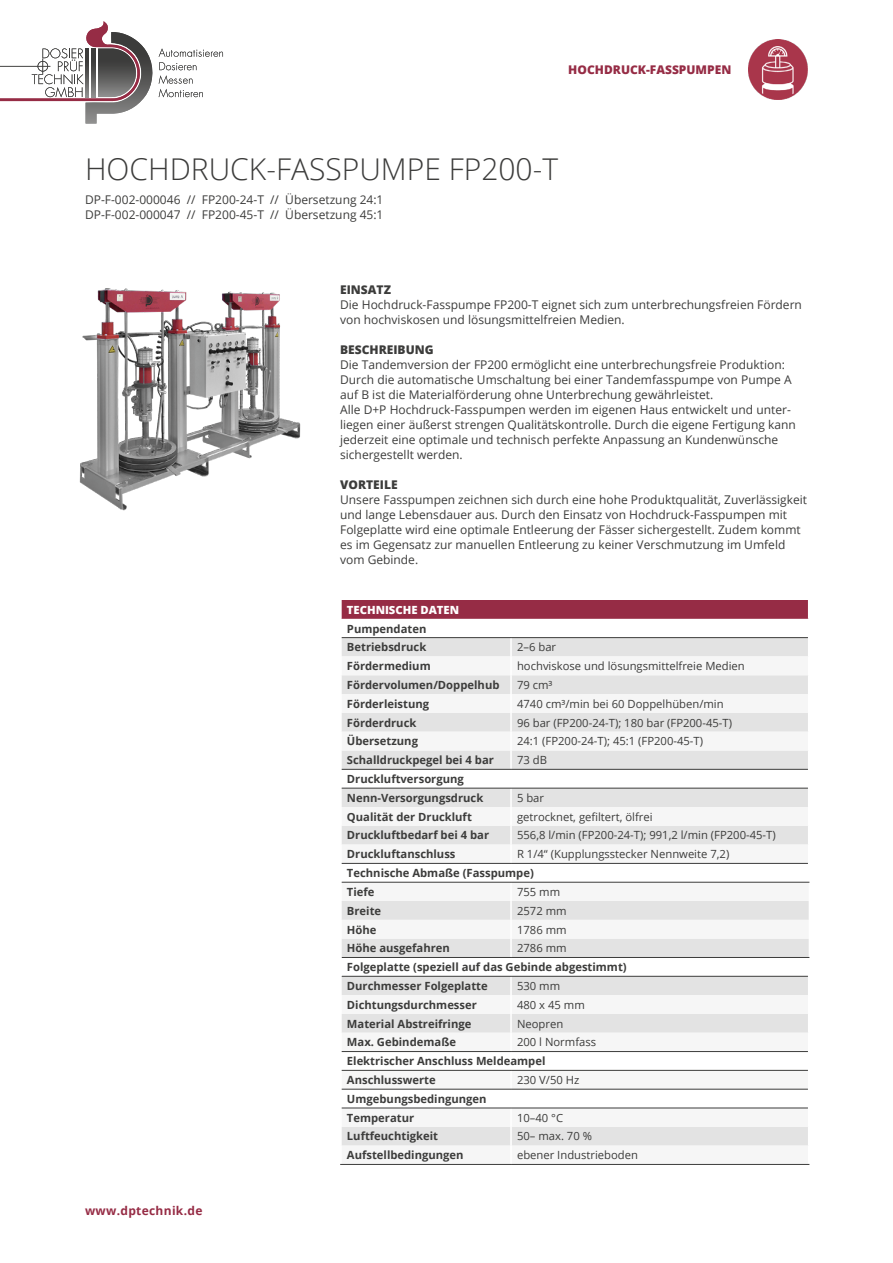
<style>
.page{position:relative;width:893px;height:1263px;background:#fff}
.page>*{position:absolute;margin:0;border:0;box-sizing:border-box;transform-origin:0 0}
.t1{font:300 30px "Open Sans";color:#3c3c3b}
.t2{font:12px/15px "Open Sans";color:#3c3c3b}
.t3{font:800 12px "Open Sans";color:#3c3c3b}
.t4{font:800 12px "Open Sans";color:#962c45}
.t5{font:700 12px "Open Sans";letter-spacing:.025em;color:#962c45}
.t6{font:700 11.25px/18.8px "Open Sans";color:#3c3c3b}
.t7{font:11.25px "Open Sans";color:#3c3c3b}
.t8{font:800 11.25px "Open Sans";color:#fff}
</style>
<div class="page">
<div style="left:341px;top:600px;width:468px;height:19px;background:#962c45"></div>
<div style="left:342px;top:638px;width:466px;height:18px;background:#e3e3e3"></div>
<svg style="left:342px;top:656px;width:467px;height:508px"></svg>
<svg style="left:510px;top:883px;width:2px;height:74px"></svg>
<hr style="left:511px;top:882px;width:298px;height:1px;background:#3c3c3b">
<hr style="left:511px;top:957px;width:298px;height:1px;background:#3c3c3b">
<svg style="left:510px;top:638px;width:2px;height:131px"></svg>
<svg style="left:510px;top:789px;width:2px;height:74px"></svg>
<svg style="left:510px;top:977px;width:2px;height:74px"></svg>
<svg style="left:510px;top:1071px;width:2px;height:18px"></svg>
<svg style="left:510px;top:1108px;width:2px;height:56px"></svg>
<hr style="left:342px;top:769px;width:169px;height:1px;background:#3c3c3b">
<hr style="left:511px;top:769px;width:297px;height:1px;background:#3c3c3b">
<hr style="left:342px;top:788px;width:169px;height:1px;background:#3c3c3b">
<hr style="left:511px;top:788px;width:297px;height:1px;background:#3c3c3b">
<hr style="left:342px;top:863px;width:169px;height:1px;background:#3c3c3b">
<hr style="left:511px;top:863px;width:297px;height:1px;background:#3c3c3b">
<hr style="left:342px;top:882px;width:169px;height:1px;background:#3c3c3b">
<hr style="left:342px;top:957px;width:169px;height:1px;background:#3c3c3b">
<hr style="left:342px;top:976px;width:169px;height:1px;background:#3c3c3b">
<hr style="left:511px;top:976px;width:297px;height:1px;background:#3c3c3b">
<hr style="left:342px;top:1051px;width:169px;height:1px;background:#3c3c3b">
<hr style="left:511px;top:1051px;width:297px;height:1px;background:#3c3c3b">
<hr style="left:342px;top:1070px;width:169px;height:1px;background:#3c3c3b">
<hr style="left:511px;top:1070px;width:297px;height:1px;background:#3c3c3b">
<hr style="left:342px;top:1089px;width:169px;height:1px;background:#3c3c3b">
<hr style="left:511px;top:1089px;width:297px;height:1px;background:#3c3c3b">
<hr style="left:342px;top:1107px;width:169px;height:1px;background:#3c3c3b">
<hr style="left:511px;top:1107px;width:297px;height:1px;background:#3c3c3b">
<svg style="left:808px;top:600px;width:1px;height:282px"></svg>
<hr style="left:342px;top:637px;width:169px;height:1px;background:#3c3c3b">
<hr style="left:511px;top:637px;width:297px;height:1px;background:#3c3c3b">
<svg style="left:340px;top:600px;width:2px;height:564px"></svg>
<svg style="left:808px;top:958px;width:1px;height:206px"></svg>
<hr style="left:340px;top:1164px;width:171px;height:1px;background:#3c3c3b">
<hr style="left:511px;top:1164px;width:298px;height:1px;background:#3c3c3b">
<svg style="left:0;top:21px;width:223px;height:103px"></svg>
<img style="left:748px;top:40px;width:60px;height:59px">
<img style="left:79px;top:288px;width:222px;height:222px">
<p class="t4" style="left:568px;top:61px;width:165px">HOCHDRUCK-FASSPUMPEN</p>
<h1 class="t1" style="left:85px;top:149px;width:475px">HOCHDRUCK-FASSPUMPE FP200-T</h1>
<p class="t2" style="left:85px;top:192px;width:300px">DP-F-002-000046 // FP200-24-T // Übersetzung 24:1<br>DP-F-002-000047 // FP200-45-T // Übersetzung 45:1</p>
<p class="t3" style="left:340px;top:280px;width:52px">EINSATZ</p>
<p class="t2" style="left:340px;top:297px;width:463px">Die Hochdruck-Fasspumpe FP200-T eignet sich zum unterbrechungsfreien Fördern von hochviskosen und lösungsmittelfreien Medien.</p>
<p class="t3" style="left:340px;top:340px;width:95px">BESCHREIBUNG</p>
<p class="t2" style="left:340px;top:357px;width:457px">Die Tandemversion der FP200 ermöglicht eine unterbrechungsfreie Produktion:<br>Durch die automatische Umschaltung bei einer Tandemfasspumpe von Pumpe A auf B ist die Materialförderung ohne Unterbrechung gewä hrleistet.<br>Alle D+P Hochdruck-Fasspumpen werden im eigenen Haus entwickelt und unter&shy;liegen einer ä ußerst strengen Qualitätskontrolle. Durch die eigene Fertigung kann jederzeit eine optimale und technisch perfekte Anpassung an Kundenwü nsche sichergestellt werden.</p>
<p class="t3" style="left:340px;top:475px;width:59px">VORTEILE</p>
<p class="t2" style="left:340px;top:492px;width:468px">Unsere Fasspumpen zeichnen sich durch eine hohe Produktqualität, Zuverlässigkeit und lange Lebensdauer aus. Durch den Einsatz von Hochdruck-Fasspumpen mit Folgeplatte wird eine optimale Entleerung der Fässer sichergestellt. Zudem kommt es im Gegensatz zur manuellen Entleerung zu keiner Verschmutzung im Umfeld vom Gebinde.</p>
<p class="t8" style="left:347px;top:601px;width:114px">TECHNISCHE DATEN</p>
<p class="t6" style="left:347px;top:619px;width:81px">Pumpendaten<br>Betriebsdruck</p>
<p class="t7" style="left:517px;top:639px;width:41px">2–6 bar</p>
<p class="t6" style="left:347px;top:656px;width:85px">Fördermedium</p>
<p class="t7" style="left:517px;top:658px;width:229px">hochviskose und lösungsmittelfreie Medien</p>
<p class="t6" style="left:347px;top:675px;width:154px">Fördervolumen/Doppelhub</p>
<p class="t7" style="left:517px;top:677px;width:37px">79 cm³</p>
<p class="t6" style="left:347px;top:694px;width:84px">Förderleistung</p>
<p class="t7" style="left:517px;top:696px;width:208px">4740 cm³/min bei 60 Doppelhüben/min</p>
<p class="t6" style="left:347px;top:713px;width:71px">Förderdruck</p>
<p class="t7" style="left:517px;top:715px;width:217px">96 bar (FP200-24-T); 180 bar (FP200-45-T)</p>
<p class="t6" style="left:347px;top:732px;width:73px">Übersetzung</p>
<p class="t7" style="left:517px;top:734px;width:188px">24:1 (FP200-24-T); 45:1 (FP200-45-T)</p>
<p class="t6" style="left:347px;top:750px;width:149px">Schalldruckpegel bei 4 bar</p>
<p class="t7" style="left:517px;top:752px;width:31px">73 dB</p>
<p class="t6" style="left:347px;top:769px;width:138px">Druckluftversorgung<br>Nenn-Versorgungsdruck</p>
<p class="t7" style="left:517px;top:790px;width:29px">5 bar</p>
<p class="t6" style="left:347px;top:807px;width:126px">Qualität der Druckluft</p>
<p class="t7" style="left:517px;top:809px;width:137px">getrocknet, gefiltert, ölfrei</p>
<p class="t6" style="left:347px;top:826px;width:144px">Druckluftbedarf bei 4 bar</p>
<p class="t7" style="left:517px;top:828px;width:260px">556,8 l/min (FP200-24-T); 991,2 l/min (FP200-45-T)</p>
<p class="t6" style="left:347px;top:844px;width:110px">Druckluftanschluss</p>
<p class="t7" style="left:517px;top:846px;width:214px">R 1/4“ (Kupplungsstecker Nennweite 7,2)</p>
<p class="t6" style="left:347px;top:863px;width:188px">Technische Abmaße (Fasspumpe)<br>Tiefe</p>
<p class="t7" style="left:517px;top:884px;width:45px">755 mm</p>
<p class="t6" style="left:347px;top:901px;width:36px">Breite</p>
<p class="t7" style="left:517px;top:903px;width:51px">2572 mm</p>
<p class="t6" style="left:347px;top:920px;width:31px">Höhe</p>
<p class="t7" style="left:517px;top:922px;width:51px">1786 mm</p>
<p class="t6" style="left:347px;top:938px;width:105px">Höhe ausgefahren</p>
<p class="t7" style="left:517px;top:940px;width:51px">2786 mm</p>
<p class="t6" style="left:347px;top:957px;width:281px">Folgeplatte (speziell auf das Gebinde abgestimmt)<br>Durchmesser Folgeplatte</p>
<p class="t7" style="left:517px;top:978px;width:45px">530 mm</p>
<p class="t6" style="left:347px;top:995px;width:131px">Dichtungsdurchmesser</p>
<p class="t7" style="left:517px;top:997px;width:69px">480 x 45 mm</p>
<p class="t6" style="left:347px;top:1014px;width:126px">Material Abstreifringe</p>
<p class="t7" style="left:517px;top:1016px;width:48px">Neopren</p>
<p class="t6" style="left:347px;top:1033px;width:111px">Max. Gebindemaße</p>
<p class="t7" style="left:517px;top:1034px;width:81px">200 l Normfass</p>
<p class="t6" style="left:347px;top:1051px;width:200px">Elektrischer Anschluss Meldeampel<br>Anschlusswerte</p>
<p class="t7" style="left:517px;top:1072px;width:64px">230 V/50 Hz</p>
<p class="t6" style="left:347px;top:1089px;width:141px">Umgebungsbedingungen<br>Temperatur</p>
<p class="t7" style="left:517px;top:1110px;width:48px">10–40 °C</p>
<p class="t5" style="left:85px;top:1202px;width:119px">www.dptechnik.de</p>
<p class="t6" style="left:347px;top:1127px;width:93px">Luftfeuchtigkeit</p>
<p class="t7" style="left:517px;top:1129px;width:77px">50– max. 70 %</p>
<p class="t6" style="left:347px;top:1145px;width:118px">Aufstellbedingungen</p>
<p class="t7" style="left:517px;top:1147px;width:122px">ebener Industrieboden</p>
</div>
